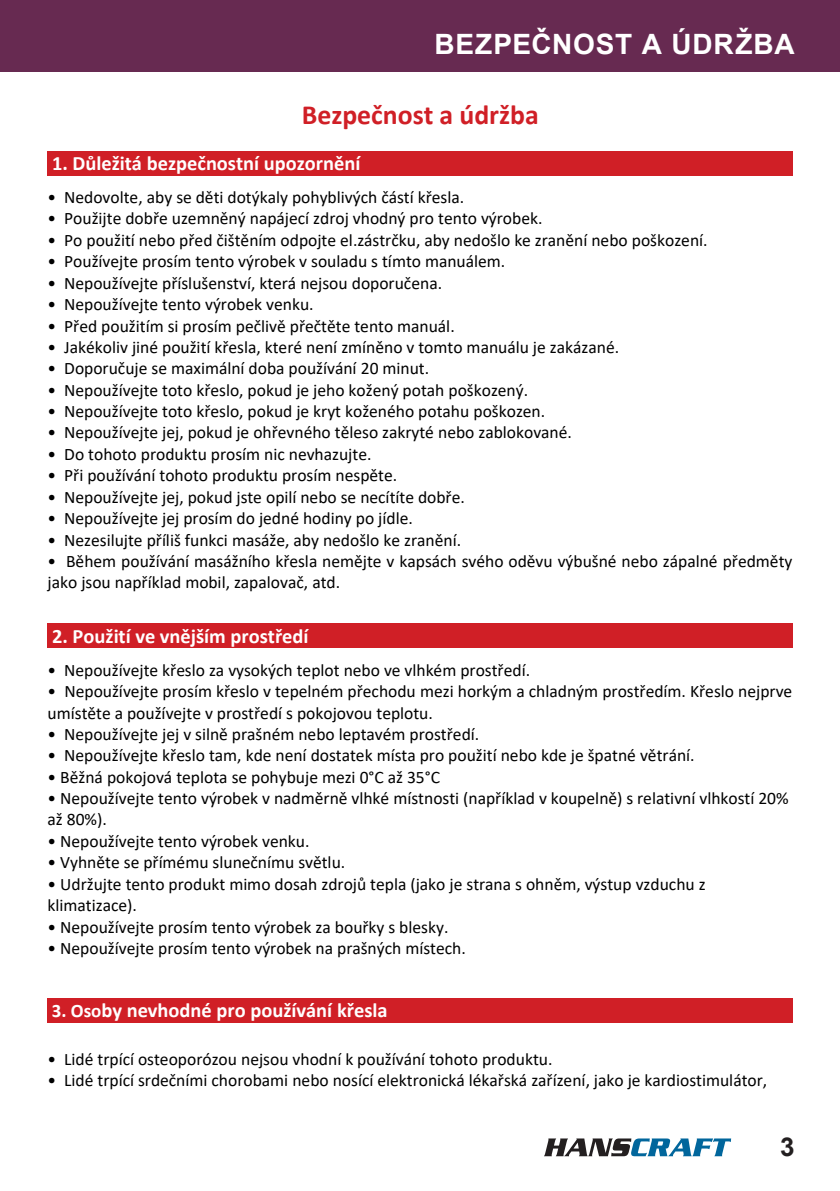
<style>
.page{position:relative;width:840px;height:1191px;background:#fff}
.page>*{position:absolute;margin:0;border:0;box-sizing:border-box;transform-origin:0 0}
.t1{font:700 28px "Arial";letter-spacing:.025em;color:#fff}
.t2{font:700 27.8px "Calibri";color:#d01f26}
.t3{font:700 26px "Arial";color:#231f20}
.t4{font:700 20.4px "Calibri";color:#fff}
.t5{font:17.6px/21.4px "Calibri";color:#000001}
.s1{font-size:19px}
</style>
<div class="page">
<div style="left:47px;top:151px;width:745px;height:25px;background:#d01f26"></div>
<div style="left:47px;top:623px;width:745px;height:25px;background:#d01f26"></div>
<div style="left:47px;top:997px;width:745px;height:25px;background:#d01f26"></div>
<svg style="left:544px;top:1138px;width:186px;height:18px"></svg>
<div style="left:0;top:0;width:839px;height:72px;background:#672a51"></div>
<h1 class="t1" style="left:434px;top:26px;width:361px">BEZPEČNOST A ÚDRŽBA</h1>
<h2 class="t2" style="left:302px;top:100px;width:238px">Bezpečnost a údržba</h2>
<p class="t4" style="left:52px;top:153px;width:309px">1. Důležitá bezpečnostní upozornění</p>
<p class="t5" style="left:48px;top:187px;width:418px">• Nedovolte, aby se děti dotýkaly pohyblivých částí křesla.</p>
<p class="t5" style="left:48px;top:208px;width:496px">• Použijte dobře uzemněný napájecí zdroj vhodný pro tento výrobek.</p>
<p class="t5" style="left:48px;top:230px;width:661px">• Po použití nebo před čištěním odpojte el.zástrčku, aby nedošlo ke zranění nebo poškození.</p>
<p class="t5" style="left:48px;top:251px;width:459px">• Používejte prosím tento výrobek v souladu s tímto manuálem.</p>
<p class="t5" style="left:48px;top:272px;width:396px">• Nepoužívejte příslušenství, která nejsou doporučena.</p>
<p class="t5" style="left:48px;top:294px;width:267px">• Nepoužívejte tento výrobek venku.</p>
<p class="t5" style="left:48px;top:315px;width:408px">• Před použitím si prosím pečlivě přečtěte tento manuál.</p>
<p class="t5" style="left:48px;top:336px;width:572px">• Jakékoliv jiné použití křesla, které není zmíněno v tomto manuálu je zakázané.</p>
<p class="t5" style="left:48px;top:358px;width:383px">• Doporučuje se maximální doba používání 20 minut.</p>
<p class="t5" style="left:48px;top:379px;width:482px">• Nepoužívejte toto křeslo, pokud je jeho kožený potah poškozený.</p>
<p class="t5" style="left:48px;top:401px;width:499px">• Nepoužívejte toto křeslo, pokud je kryt koženého potahu poškozen.</p>
<p class="t5" style="left:48px;top:422px;width:525px">• Nepoužívejte jej, pokud je ohřevného těleso zakryté nebo zablokované.</p>
<p class="t5" style="left:48px;top:444px;width:325px">• Do tohoto produktu prosím nic nevhazujte.</p>
<p class="t5" style="left:48px;top:465px;width:351px">• Při používání tohoto produktu prosím nespěte.</p>
<p class="t5" style="left:48px;top:486px;width:418px">• Nepoužívejte jej, pokud jste opilí nebo se necítíte dobře.</p>
<p class="t5" style="left:48px;top:508px;width:366px">• Nepoužívejte jej prosím do jedné hodiny po jídle.</p>
<p class="t5" style="left:48px;top:529px;width:415px">• Nezesilujte příliš funkci masáže, aby nedošlo ke zranění.</p>
<p class="t5" style="left:48px;top:550px;width:746px">• Během používání masážního křesla nemějte v kapsách svého oděvu výbušné nebo zápalné předměty jako jsou například mobil, zapalovač, atd.</p>
<p class="t4" style="left:52px;top:625px;width:258px">2. Použití ve vnějším prostředí</p>
<p class="t5" style="left:48px;top:659px;width:484px">• Nepoužívejte křeslo za vysokých teplot nebo ve vlhkém prostředí.</p>
<p class="t5" style="left:48px;top:681px;width:745px">• Nepoužívejte prosím křeslo v tepelném přechodu mezi horkým a chladným prostředím. Křeslo nejprve umístěte a používejte v prostředí s pokojovou teplotu.</p>
<p class="t5" style="left:48px;top:723px;width:433px">• Nepoužívejte jej v silně prašném nebo leptavém prostředí.</p>
<p class="t5" style="left:48px;top:745px;width:648px">• Nepoužívejte křeslo tam, kde není dostatek místa pro použití nebo kde je špatné větrání.</p>
<p class="t5" style="left:48px;top:766px;width:394px">• Běžná pokojová teplota se pohybuje mezi 0°C až 35°C</p>
<p class="t5" style="left:48px;top:788px;width:742px">• Nepoužívejte tento výrobek v nadměrně vlhké místnosti (například v koupelně) s relativní vlhkostí 20% až 80%).</p>
<p class="t5" style="left:48px;top:830px;width:263px">• Nepoužívejte tento výrobek venku.</p>
<p class="t5" style="left:48px;top:852px;width:299px">• Vyhněte se přímému slunečnímu světlu.</p>
<p class="t5" style="left:48px;top:873px;width:659px">• Udržujte tento produkt mimo dosah zdrojů tepla (jako je strana s ohněm, výstup vzduchu z klimatizace).</p>
<p class="t5" style="left:48px;top:916px;width:402px">• Nepoužívejte prosím tento výrobek za bouřky s blesky.</p>
<p class="t5" style="left:48px;top:937px;width:419px">• Nepoužívejte prosím tento výrobek na prašných místech.</p>
<p class="t4" style="left:52px;top:1000px;width:337px"><span class="s1">3. Oso</span>by nevhodné pro používání křesla</p>
<p class="t5" style="left:48px;top:1048px;width:506px">• Lidé trpící osteoporózou nejsou vhodní k používání tohoto produktu.</p>
<p class="t5" style="left:48px;top:1069px;width:720px">• Lidé trpící srdečními chorobami nebo nosící elektronická lékařská zařízení, jako je kardiostimulátor,</p>
<h3 class="t3" style="left:779px;top:1130px;width:16px">3</h3>
</div>
